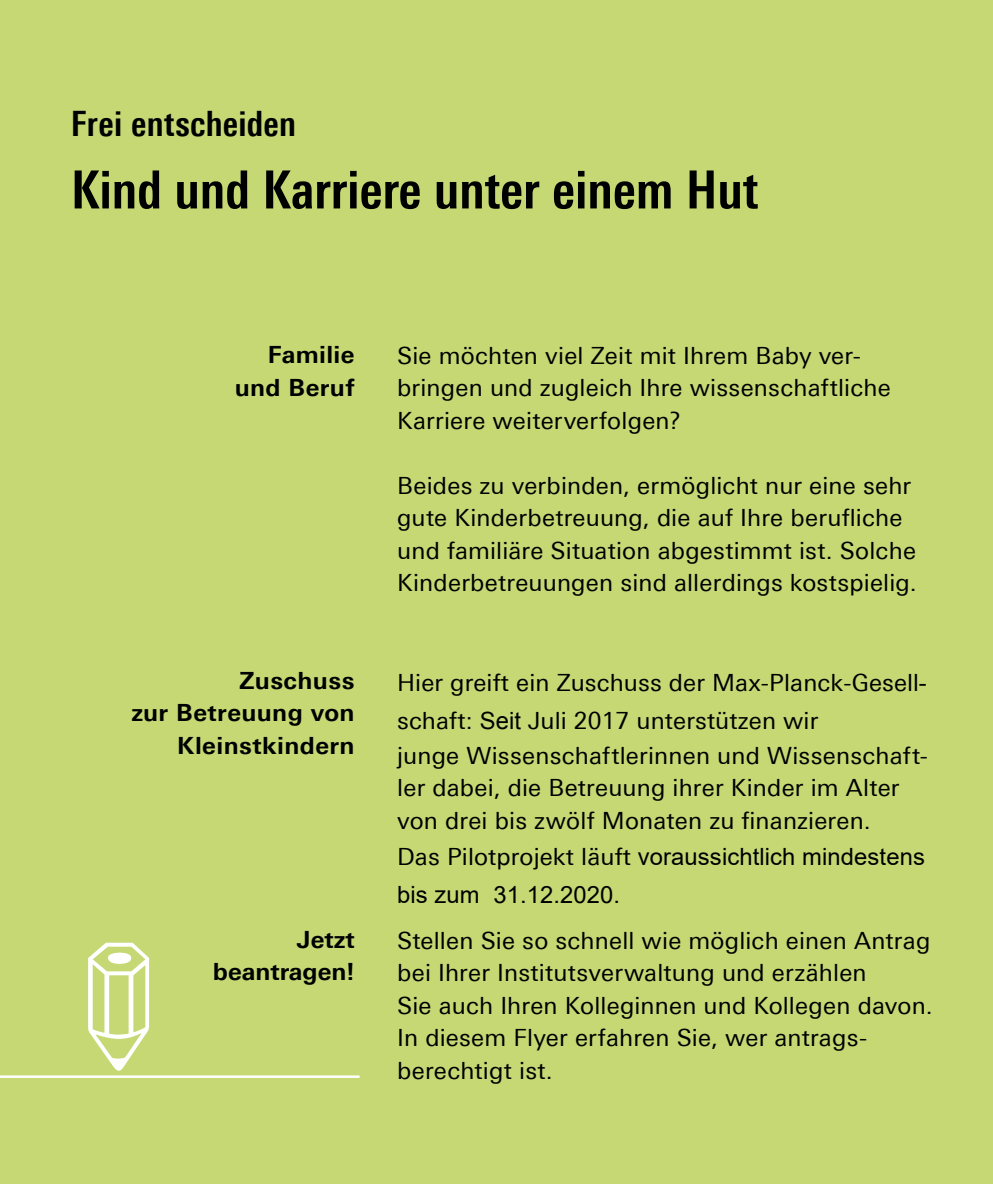
<style>
.page{position:relative;width:993px;height:1184px;background:#fff}
.page>*{position:absolute;margin:0;border:0;box-sizing:border-box;transform-origin:0 0}
.t1{font:700 condensed 52.5px "Univers Next Pro";color:#000}
.t2{font:700 condensed 35px "Univers Next Pro";letter-spacing:.005em;color:#000}
.t3{font:23.75px/32.5px "Univers Next Pro";letter-spacing:.01em;color:#000}
.t4{font:700 23.75px/32.5px "Univers Next Pro";letter-spacing:.015em;color:#000;text-align:right}
.t5{font:23.75px/38.5px "Arial";letter-spacing:.005em;color:#000}
.s1{font-family:"Arial"}
.s2{font-family:"Univers Next Pro"}
</style>
<div class="page">
<div style="left:0;top:0;width:992px;height:1183px;background:#c6d874"></div>
<hr style="left:0;top:1075px;width:359px;height:2px;background:#fff">
<h2 class="t2" style="left:71px;top:103px;width:227px">Frei entscheiden</h2>
<h1 class="t1" style="left:71px;top:159px;width:688px">Kind und Karriere unter einem Hut</h1>
<p class="t4" style="left:234px;top:338px;width:121px">Familie und Beruf</p>
<p class="t4" style="left:131px;top:663px;width:225px">Zuschuss<br>zur Betreuung von<br>Kleinstkindern</p>
<p class="t4" style="left:297px;top:923px;width:59px">Jetzt</p>
<p class="t4" style="left:213px;top:955px;width:143px">beantragen!</p>
<p class="t3" style="left:397px;top:339px;width:495px">Sie möchten viel Zeit mit Ihrem Baby ver&shy;bringen und zugleich Ihre wissenschaftliche<br>Karriere weiterverfolgen?</p>
<p class="t3" style="left:397px;top:469px;width:521px">Beides zu verbinden, ermöglicht nur eine sehr gute Kinderbetreuung, die auf Ihre berufliche und familiäre Situation abgestimmt ist. Solche Kinderbetreuungen sind allerdings kostspielig.</p>
<p class="t3" style="left:397px;top:664px;width:531px;line-height:37.5px">Hier greift ein Zuschuss der Max-Planck-Gesel<span class="s1">l&shy;</span>schaft: <span class="s1">Seit</span> Juli 2017 unterstützen wir</p>
<p class="t3" style="left:397px;top:739px;width:532px">junge Wissenschaftlerinnen und Wissenschaft&shy;ler dabei, die Betreuung ihrer Kinder im Alter von drei bis zwölf Monaten zu finanzieren.</p>
<p class="t5" style="left:397px;top:837px;width:529px"><span class="s2">Das Pilotprojekt läuft</span> voraussichtlich mindestens bis zum 31.12.2020.</p>
<p class="t3" style="left:397px;top:924px;width:537px">Stellen Sie so schnell wie möglich einen Antrag bei Ihrer Institutsverwaltung und erzählen<br>Sie auch Ihren Kolleginnen und Kollegen davon.<br>In diesem Flyer erfahren Sie, wer antrags&shy;berechtigt ist.</p>
</div>
